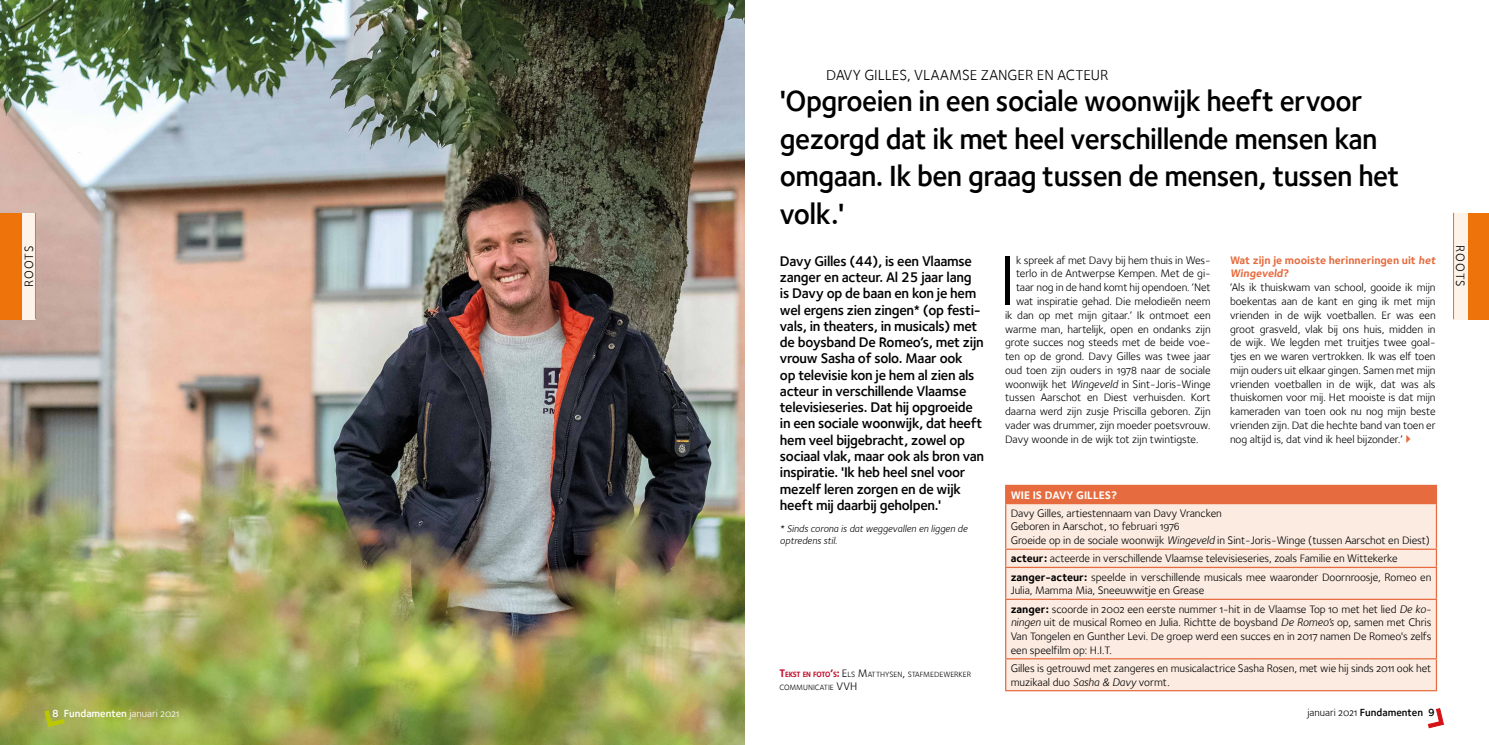
<style>
.page{position:relative;width:1489px;height:745px;background:#fff}
.page>*{position:absolute;margin:0;border:0;box-sizing:border-box;transform-origin:0 0}
.t1{font:73.12px "Foundry Sterling Book OSF";color:#000}
.t2{font:600 30px/37.5px "Foundry Sterling";letter-spacing:-.02em;color:#000;scale:.96 1}
.t3{font:15px "Foundry Sterling Book OSF";color:#000}
.t4{font:600 14.38px/16.2px "Foundry Sterling";letter-spacing:-.02em;color:#000}
.t5{font:12.5px "Foundry Sterling Book OSF";letter-spacing:.095em;color:#000}
.t6{font:11.25px/13.8px "Foundry Sterling Book OSF";letter-spacing:-.005em;color:#000}
.t7{font:700 11.25px/13.8px "Foundry Sterling";color:#e66c3f}
.t8{font:700 11.25px "Foundry Sterling";color:#fff}
.t9{font:600 10.62px "Foundry Sterling";color:#000}
.t10{font:600 10.62px "Foundry Sterling";color:#fff}
.t11{font:10px/11.2px "Foundry Sterling Book Italic OSFCE";color:#000}
.t12{font:7.88px/13.8px "Foundry Sterling";color:#000}
.s1{font-family:"Foundry Sterling Book OSF";font-weight:400}
.s2{font-family:"Foundry Sterling Book Italic OSFCE"}
.s3{font-family:"Foundry Sterling";font-weight:700}
.s4{font-weight:700;font-size:11.25px;color:#c10a27}
.s5{font-weight:700;color:#c10a27}
.s6{font-size:11.25px}
</style>
<div class="page">
<svg style="left:1427px;top:708px;width:17px;height:20px"></svg>
<div style="left:1467px;top:213px;width:21px;height:106px;background:#ee730a"></div>
<div style="left:1453px;top:213px;width:14px;height:106px;background:#fef3e8"></div>
<hr style="left:1453px;top:213px;width:1px;height:106px;background:#ee730a">
<img style="left:0;top:0;width:744px;height:744px">
<svg style="left:44px;top:709px;width:21px;height:17px"></svg>
<div style="left:0;top:213px;width:22px;height:106px;background:#ee730a"></div>
<div style="left:22px;top:213px;width:13px;height:106px;background:#fef3e8"></div>
<hr style="left:35px;top:213px;width:1px;height:106px;background:#ee730a">
<div style="left:1005px;top:485px;width:431px;height:18px;background:#e66c3f"></div>
<div style="left:1006px;top:504px;width:429px;height:185px;background:#fcebe1"></div>
<hr style="left:1005px;top:484px;width:431px;height:1px;background:#e66c3f">
<svg style="left:1005px;top:485px;width:1px;height:17px"></svg>
<hr style="left:1005px;top:502px;width:431px;height:2px;background:#e66c3f">
<hr style="left:1005px;top:504px;width:1px;height:44px;background:#e66c3f">
<hr style="left:1435px;top:504px;width:1px;height:44px;background:#e66c3f">
<hr style="left:1005px;top:548px;width:431px;height:1px;background:#e66c3f">
<svg style="left:1005px;top:549px;width:1px;height:17px"></svg>
<svg style="left:1435px;top:549px;width:1px;height:17px"></svg>
<hr style="left:1005px;top:566px;width:431px;height:1px;background:#e66c3f">
<hr style="left:1005px;top:567px;width:1px;height:31px;background:#e66c3f">
<hr style="left:1435px;top:567px;width:1px;height:31px;background:#e66c3f">
<hr style="left:1005px;top:598px;width:431px;height:1px;background:#e66c3f">
<hr style="left:1005px;top:599px;width:1px;height:58px;background:#e66c3f">
<hr style="left:1435px;top:599px;width:1px;height:58px;background:#e66c3f">
<hr style="left:1005px;top:657px;width:431px;height:2px;background:#e66c3f">
<hr style="left:1005px;top:659px;width:1px;height:30px;background:#e66c3f">
<hr style="left:1435px;top:659px;width:1px;height:30px;background:#e66c3f">
<hr style="left:1005px;top:689px;width:431px;height:1px;background:#e66c3f">
<p class="t5" style="left:22px;top:287px;width:43px;rotate:-90deg">ROOTS</p>
<p class="t10" style="left:52px;top:706px;width:129px">8 Fundamenten <span class="s1">januari 2021</span></p>
<h3 class="t3" style="left:826px;top:66px;width:284px">DAVY GILLES, VLAAMSE ZANGER EN ACTEUR</h3>
<h2 class="t2" style="left:780px;top:82px;width:646px">'Opgroeien in een sociale woonwijk heeft ervoor gezorgd dat ik met heel verschillende mensen kan omgaan. Ik ben graag tussen de mensen, tussen het volk.'</h2>
<p class="t4" style="left:780px;top:252px;width:206px">Davy Gilles (44), is een Vlaamse zanger en acteur. Al 25 jaar lang is Davy op de baan en kon je hem wel ergens zien zingen* (op festi&shy;vals, in theaters, in musicals) met de boysband De Romeo’s, met zijn vrouw Sasha of solo. Maar ook<br>op televisie kon je hem al zien als acteur in verschillende Vlaamse televisieseries. Dat hij opgroeide in een sociale woonwijk, dat heeft hem veel bijgebracht, zowel op sociaal vlak, maar ook als bron van inspiratie. 'Ik heb heel snel voor mezelf leren zorgen en de wijk heeft mij daarbij geholpen.'</p>
<p class="t11" style="left:780px;top:523px;width:189px">* Sinds corona is dat weggevallen en liggen de optredens stil.</p>
<h1 class="t1" style="left:998px;top:238px;width:19px">I</h1>
<p class="t6" style="left:1015px;top:253px;width:196px">k spreek af met Davy bij hem thuis in Wes-</p>
<p class="t7" style="left:1229px;top:253px;width:209px">Wat zijn je mooiste herinneringen uit het<br>Wingeveld?</p>
<p class="t6" style="left:1229px;top:280px;width:207px;text-align:justify">‘Als ik thuiskwam van school, gooide ik mijn boekentas aan de kant en ging ik met mijn vrienden in de wijk voetballen. Er was een groot grasveld, vlak bij ons huis, midden in de wijk. We legden met truitjes twee goal&shy;tjes en we waren vertrokken. Ik was elf toen mijn ouders uit elkaar gingen. Samen met mijn vrienden voetballen in de wijk, dat was als thuiskomen voor mij. Het mooiste is dat mijn kameraden van toen ook nu nog mijn beste vrienden zijn. Dat die hechte band van toen er nog altijd is, dat vind ik heel bijzonder.’</p>
<p class="t6" style="left:1015px;top:266px;width:196px">terlo in de Antwerpse Kempen. Met de gi-</p>
<p class="t6" style="left:1015px;top:280px;width:196px">taar nog in de hand komt hij opendoen. ‘Net</p>
<p class="t6" style="left:1015px;top:294px;width:196px">wat inspiratie gehad. Die melodieën neem</p>
<p class="t6" style="left:1005px;top:308px;width:207px">ik dan op met mijn gitaar.’ Ik ontmoet een</p>
<p class="t6" style="left:1005px;top:321px;width:207px">warme man, hartelijk, open en ondanks zijn</p>
<p class="t6" style="left:1005px;top:335px;width:207px">grote succes nog steeds met de beide voe-</p>
<p class="t6" style="left:1005px;top:349px;width:207px">ten op de grond. Davy Gilles was twee jaar</p>
<p class="t6" style="left:1005px;top:363px;width:207px">oud toen zijn ouders in 1978 naar de sociale</p>
<p class="t6" style="left:1005px;top:376px;width:207px">woonwijk het <span class="s2">Wingeveld</span> in Sint-Joris-Winge</p>
<p class="t6" style="left:1005px;top:390px;width:207px">tussen Aarschot en Diest verhuisden. Kort</p>
<p class="t6" style="left:1005px;top:404px;width:207px">daarna werd zijn zusje Priscilla geboren. Zijn</p>
<p class="t6" style="left:1005px;top:418px;width:207px">vader was drummer, zijn moeder poetsvrouw.</p>
<p class="t6" style="left:1005px;top:431px;width:195px">Davy woonde in de wijk tot zijn twintigste.</p>
<p class="t8" style="left:1010px;top:487px;width:108px">WIE IS DAVY GILLES?</p>
<p class="t6" style="left:1010px;top:505px;width:421px">Davy Gilles, artiestennaam van Davy Vrancken<br>Geboren in Aarschot, 10 februari 1976<br>Groeide op in de sociale woonwijk <span class="s2">Wingeveld</span> in Sint-Joris-Winge (tussen Aarschot en Diest)</p>
<p class="t6" style="left:1010px;top:549px;width:422px;line-height:18.1px"><span class="s3">acteur:</span> acteerde in verschillende Vlaamse televisieseries, zoals Familie en Wittekerke <span class="s3">zanger-acteur:</span> speelde in verschillende musicals mee waaronder Doornroosje, Romeo en</p>
<p class="t6" style="left:1010px;top:581px;width:422px;line-height:18.1px">Julia, Mamma Mia, Sneeuwwitje en Grease<br><span class="s3">zanger:</span> scoorde in 2002 een eerste nummer 1-hit in de Vlaamse Top 10 met het lied <span class="s2">De ko-</span></p>
<p class="t6" style="left:1010px;top:615px;width:422px;text-align:justify"><span class="s2">ningen</span> uit de musical Romeo en Julia. Richtte de boysband <span class="s2">De Romeo’s</span> op, samen met Chris Van Tongelen en Gunther Levi. De groep werd een succes en in 2017 namen De Romeo's zelfs een speelfilm op: H.I.T.</p>
<p class="t6" style="left:1010px;top:660px;width:422px">Gilles is getrouwd met zangeres en musicalactrice Sasha Rosen, met wie hij sinds 2011 ook het muzikaal duo <span class="s2">Sasha &amp; Davy</span> vormt.</p>
<p class="t12" style="left:779px;top:666px;width:193px"><span class="s4">T</span><span class="s5">EKST EN FOTO</span><span class="s4">’</span><span class="s5">S</span><span class="s4">:</span> <span class="s6">E</span>LS <span class="s6">M</span>ATTHYSEN<span class="s6">,</span> STAFME DEWERKER<br>COMM UNICATIE <span class="s6">VVH</span></p>
<p class="t9" style="left:1307px;top:706px;width:129px"><span class="s1">januari 2021</span> Fundamenten 9</p>
<p class="t5" style="left:1467px;top:245px;width:43px;rotate:90deg">ROOTS</p>
</div>
